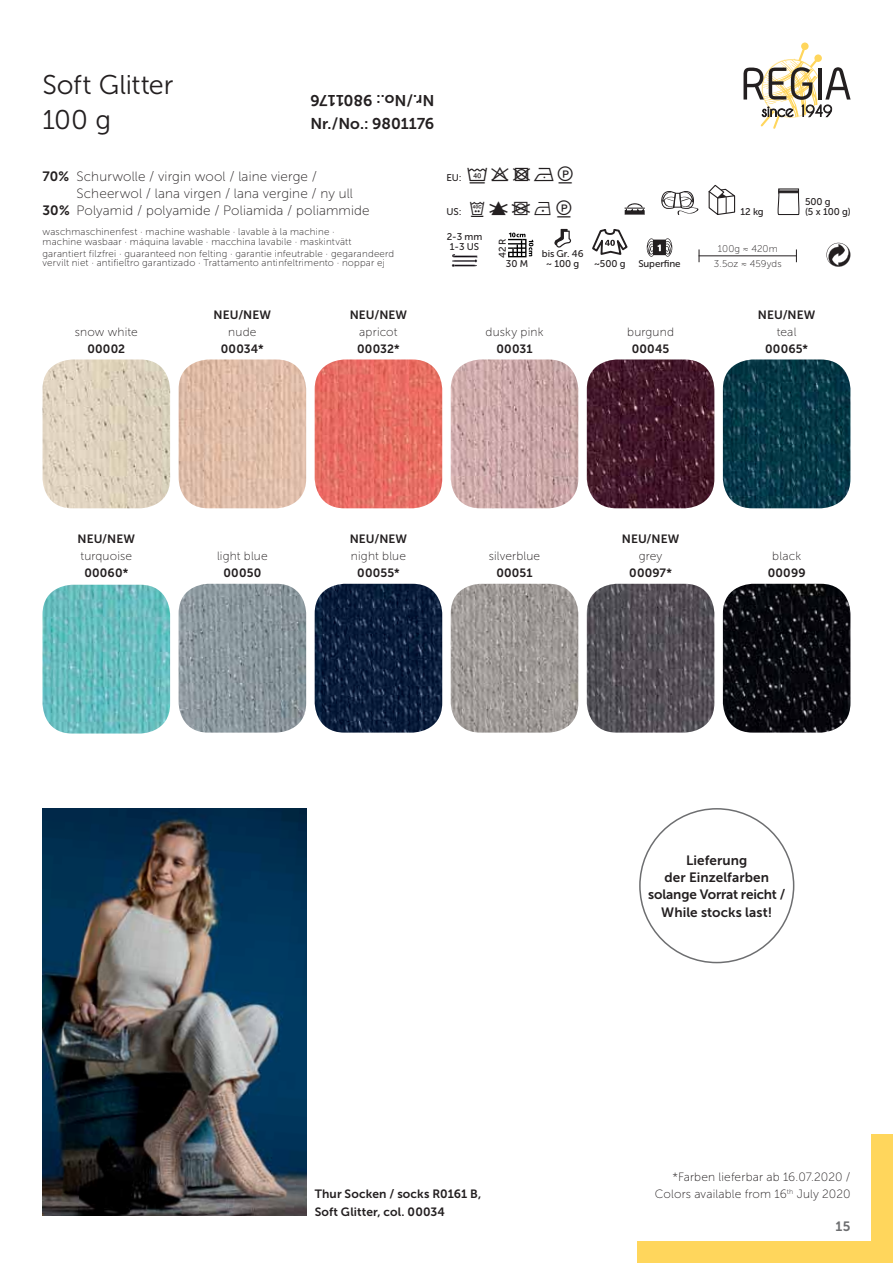
<style>
.page{position:relative;width:893px;height:1263px;background:#fff}
.page>*{position:absolute;margin:0;border:0;box-sizing:border-box;transform-origin:0 0}
.t1{font:27px/34.5px "Museo Sans 300";letter-spacing:-.005em;color:#231f20}
.t2{font:15.6px "Museo Sans 700";color:#231f20}
.t3{font:13.5px "Museo Sans 100";letter-spacing:.01em;color:#231f20}
.t4{font:13.5px/17.2px "Museo Sans 700";letter-spacing:.005em;color:#231f20;text-align:center}
.t5{font:13.5px "Museo Sans 700";color:#6d6e70}
.t6{font:12px/17.2px "Museo Sans 700";letter-spacing:.01em;color:#231f20}
.t7{font:12px/17.2px "Museo Sans 100";letter-spacing:.015em;color:#231f20;text-align:right}
.t8{font:9.75px/9.8px "Museo Sans 100";letter-spacing:.02em;color:#231f20}
.t9{font:9.75px/9.8px "Museo Sans 500";letter-spacing:-.01em;color:#231f20;text-align:center}
.s1{font-family:"Museo Sans 700"}
</style>
<div class="page">
<div style="left:638px;top:1242px;width:255px;height:21px;background:#ffd65c"></div>
<div style="left:872px;top:1134px;width:21px;height:129px;background:#ffd65c"></div>
<img style="left:43px;top:359px;width:127px;height:149px;border-radius:30px">
<img style="left:587px;top:359px;width:127px;height:149px;border-radius:30px">
<img style="left:451px;top:584px;width:127px;height:149px;border-radius:30px">
<img style="left:451px;top:359px;width:127px;height:149px;border-radius:30px">
<img style="left:179px;top:584px;width:127px;height:149px;border-radius:30px">
<img style="left:723px;top:584px;width:127px;height:149px;border-radius:30px">
<img style="left:179px;top:359px;width:127px;height:149px;border-radius:30px">
<img style="left:723px;top:359px;width:127px;height:149px;border-radius:30px">
<img style="left:315px;top:359px;width:127px;height:149px;border-radius:30px">
<img style="left:587px;top:584px;width:127px;height:149px;border-radius:30px">
<img style="left:43px;top:585px;width:127px;height:148px;border-radius:30px">
<img style="left:315px;top:584px;width:127px;height:149px;border-radius:30px">
<hr style="left:699px;top:255px;width:97px;height:1px;background:#231f20">
<svg style="left:699px;top:249px;width:1px;height:13px"></svg>
<svg style="left:796px;top:249px;width:1px;height:13px"></svg>
<svg style="left:508px;top:233px;width:25px;height:24px"></svg>
<svg style="left:452px;top:254px;width:25px;height:13px"></svg>
<svg style="left:592px;top:229px;width:36px;height:26px"></svg>
<svg style="left:624px;top:203px;width:21px;height:12px"></svg>
<svg style="left:554px;top:229px;width:17px;height:19px"></svg>
<svg style="left:708px;top:184px;width:28px;height:31px"></svg>
<svg style="left:779px;top:189px;width:19px;height:4px"></svg>
<svg style="left:777px;top:191px;width:22px;height:24px"></svg>
<svg style="left:647px;top:238px;width:25px;height:19px"></svg>
<svg style="left:826px;top:243px;width:24px;height:24px"></svg>
<svg style="left:743px;top:43px;width:108px;height:86px"></svg>
<svg style="left:661px;top:191px;width:37px;height:24px"></svg>
<img style="left:43px;top:808px;width:263px;height:408px">
<h1 class="t1" style="left:43px;top:71px;width:132px">Soft Glitter<br>100 g</h1>
<h2 class="t2" style="left:434px;top:106px;width:125px;rotate:-180deg">Nr.-/-No.: 9801176</h2>
<h2 class="t2" style="left:310px;top:118px;width:125px">Nr.-/-No.: 9801176</h2>
<h3 class="t3" style="left:43px;top:171px;width:276px"><span class="s1">70-%</span> Schurwolle / virgin wool / laine vierge /</h3>
<h3 class="t3" style="left:77px;top:188px;width:278px">Scheerwol / lana virgen / lana vergine / ny ull</h3>
<h3 class="t3" style="left:43px;top:205px;width:329px"><span class="s1">30-%</span> Polyamid / polyamide / Poliamida / poliammide</h3>
<p class="t8" style="left:43px;top:228px;width:311px">waschmaschinenfest · machine washable · lavable à la machine · machine wasbaar · máquina lavable · macchina lavabile · maskintvätt</p>
<p class="t8" style="left:43px;top:249px;width:353px">garantiert filzfrei · guaranteed non felting · garantie infeutrable · gegarandeerd vervilt niet · antifieltro garantizado · Trattamento antinfeltrimento · noppar ej</p>
<p class="t8" style="left:714px;top:243px;width:69px;line-height:14.5px;text-align:center">100-g ≈ 420-m<br>3.5-oz ≈ 459-yds</p>
<p class="t9" style="left:446px;top:172px;width:17px">EU:</p>
<p class="t9" style="left:446px;top:207px;width:17px">US:</p>
<p class="t9" style="left:740px;top:207px;width:25px">12 kg</p>
<p class="t9" style="left:805px;top:197px;width:47px;text-align:left">500 g<br>(5 x 100 g)</p>
<p class="t9" style="left:447px;top:232px;width:37px">2-3 mm<br>1-3 US</p>
<p class="t9" style="left:498px;top:258px;width:21px;rotate:-90deg">42 R</p>
<p class="t9" style="left:542px;top:249px;width:43px">bis Gr. 46 ~ 100 g</p>
<p class="t9" style="left:506px;top:259px;width:24px">30 M</p>
<p class="t9" style="left:638px;top:259px;width:44px">Superfine</p>
<p class="t9" style="left:594px;top:259px;width:33px">~500 g</p>
<p class="t7" style="left:75px;top:324px;width:64px">snow white</p>
<p class="t6" style="left:87px;top:342px;width:39px">00002</p>
<p class="t6" style="left:78px;top:531px;width:59px">NEU/NEW</p>
<p class="t7" style="left:80px;top:549px;width:53px">turquoise</p>
<p class="t6" style="left:84px;top:566px;width:45px">00060*</p>
<p class="t6" style="left:214px;top:307px;width:59px">NEU/NEW</p>
<p class="t7" style="left:228px;top:324px;width:30px">nude</p>
<p class="t6" style="left:221px;top:342px;width:44px">00034*</p>
<p class="t7" style="left:217px;top:549px;width:52px">light blue</p>
<p class="t6" style="left:224px;top:566px;width:39px">00050</p>
<p class="t6" style="left:350px;top:307px;width:59px">NEU/NEW</p>
<p class="t7" style="left:359px;top:324px;width:40px">apricot</p>
<p class="t6" style="left:357px;top:342px;width:44px">00032*</p>
<p class="t6" style="left:350px;top:531px;width:59px">NEU/NEW</p>
<p class="t7" style="left:351px;top:549px;width:57px">night blue</p>
<p class="t6" style="left:357px;top:566px;width:44px">00055*</p>
<p class="t7" style="left:486px;top:324px;width:59px">dusky pink</p>
<p class="t6" style="left:497px;top:342px;width:37px">00031</p>
<p class="t7" style="left:489px;top:549px;width:53px">silverblue</p>
<p class="t6" style="left:496px;top:566px;width:38px">00051</p>
<p class="t7" style="left:627px;top:324px;width:48px">burgund</p>
<p class="t6" style="left:632px;top:342px;width:39px">00045</p>
<p class="t6" style="left:622px;top:531px;width:59px">NEU/NEW</p>
<p class="t7" style="left:639px;top:549px;width:25px">grey</p>
<p class="t6" style="left:629px;top:566px;width:44px">00097*</p>
<p class="t6" style="left:758px;top:307px;width:59px">NEU/NEW</p>
<p class="t7" style="left:777px;top:324px;width:21px">teal</p>
<p class="t6" style="left:765px;top:342px;width:44px">00065*</p>
<p class="t7" style="left:772px;top:549px;width:30px">black</p>
<p class="t6" style="left:768px;top:566px;width:39px">00099</p>
<p class="t6" style="left:315px;top:1187px;width:168px">Thur Socken / socks R0161 B,<br>Soft Glitter, col. 00034</p>
<h3 class="t4" style="left:648px;top:853px;width:139px">Lieferung<br>der Einzelfarben solange Vorrat reicht /<br>While stocks last!</h3>
<p class="t7" style="left:655px;top:1170px;width:197px">*Farben lieferbar ab 16.07.2020 /<br>Colors available from 16<sup>th</sup> July 2020</p>
<h3 class="t5" style="left:836px;top:1221px;width:16px">15</h3>
</div>
